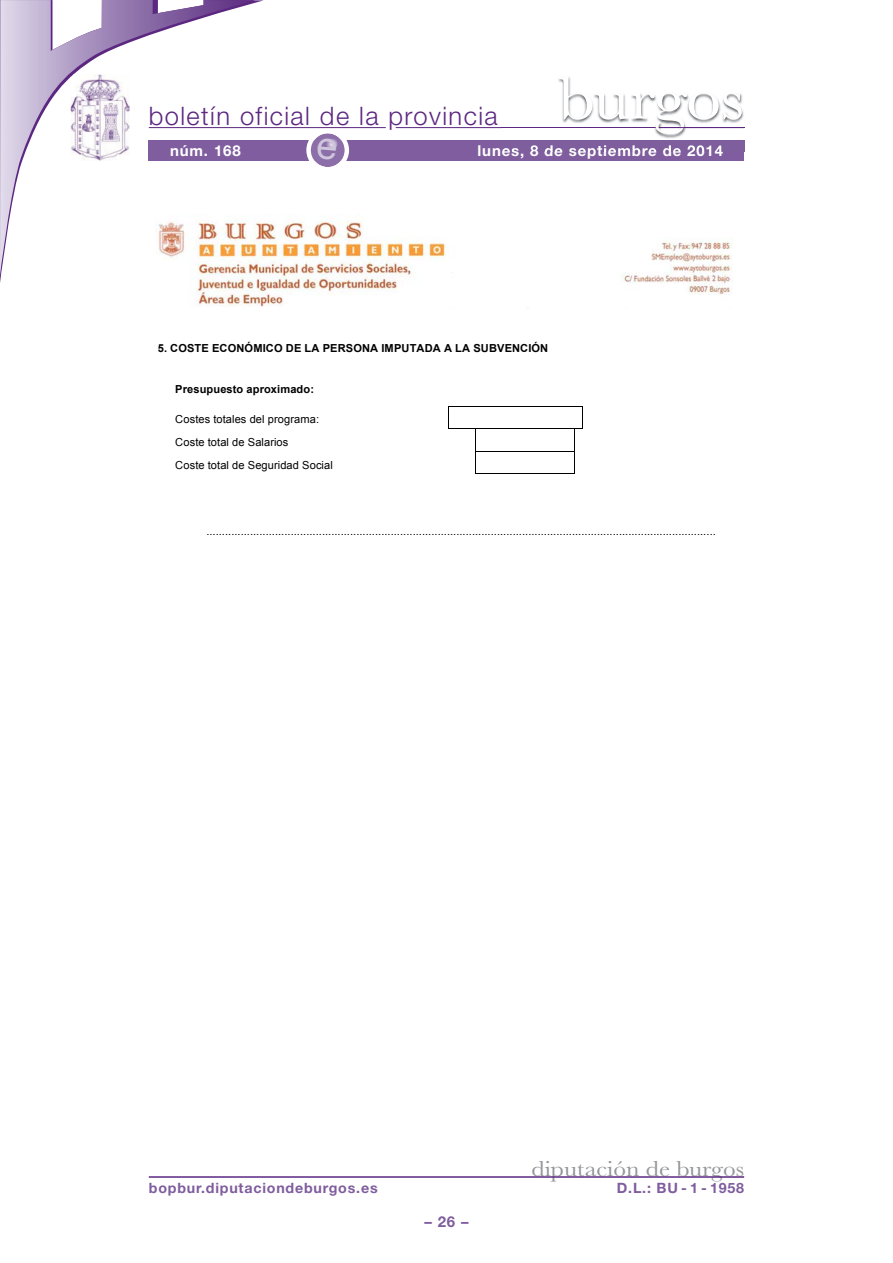
<style>
.page{position:relative;width:893px;height:1263px;background:#fff}
.page>*{position:absolute;margin:0;border:0;box-sizing:border-box;transform-origin:0 0}
.t1{font:63px "Baskerville";letter-spacing:-.01em;color:#fff;scale:1.12 1}
.t2{font:300 25.5px "Helvetica Neue";letter-spacing:.055em;color:#5c2781}
.t3{font:22.5px "Baskerville";color:#939598;scale:1.12 1}
.t4{font:700 15px "Helvetica Neue";letter-spacing:.055em;color:#fff}
.t5{font:700 15px "Helvetica Neue";color:#7f5d9e}
.t6{font:700 14.25px "Helvetica Neue";letter-spacing:.055em;color:#7f5d9e}
.t7{font:11.1px/22.6px "Arial";letter-spacing:.01em;color:#000}
.t8{font:700 11.1px "Arial";letter-spacing:.01em;color:#000}
</style>
<div class="page">
<hr style="left:396px;top:127px;width:348px;height:1px;background:#5c2781">
<hr style="left:149px;top:127px;width:237px;height:1px;background:#5c2781">
<svg style="left:0;top:0;width:255px;height:275px"></svg>
<div style="left:149px;top:140px;width:595px;height:20px;background:#7f5d9e"></div>
<hr style="left:149px;top:1176px;width:595px;height:2px;background:#5c2781">
<img style="left:558px;top:76px;width:187px;height:75px">
<img style="left:558px;top:127px;width:101px;height:1px">
<img style="left:545px;top:140px;width:199px;height:11px">
<img style="left:502px;top:145px;width:36px;height:6px">
<hr style="left:659px;top:127px;width:85px;height:1px;background:#5c2781">
<img style="left:71px;top:74px;width:59px;height:87px">
<img style="left:156px;top:215px;width:577px;height:92px">
<hr style="left:449px;top:406px;width:133px;height:1px;background:#000">
<hr style="left:476px;top:428px;width:98px;height:1px;background:#000">
<hr style="left:476px;top:451px;width:98px;height:1px;background:#000">
<svg style="left:448px;top:406px;width:28px;height:68px"></svg>
<hr style="left:476px;top:473px;width:98px;height:1px;background:#000">
<svg style="left:574px;top:406px;width:9px;height:68px"></svg>
<svg style="left:306px;top:133px;width:43px;height:34px"></svg>
<h2 class="t2" style="left:149px;top:100px;width:350px">boletín oficial de la provincia</h2>
<h1 class="t1" style="left:558px;top:60px;width:168px">burgos</h1>
<h3 class="t4" style="left:170px;top:141px;width:72px">núm. 168</h3>
<h3 class="t4" style="left:478px;top:141px;width:247px">lunes, 8 de septiembre de 2014</h3>
<p class="t8" style="left:158px;top:342px;width:392px">5. COSTE ECONÓMICO DE LA PERSONA IMPUTADA A LA SUBVENCIÓN</p>
<p class="t8" style="left:175px;top:383px;width:140px">Presupuesto aproximado:</p>
<p class="t7" style="left:175px;top:408px;width:159px">Costes totales del programa:<br>Coste total de Salarios<br>Coste total de Seguridad Social</p>
<p class="t7" style="left:206px;top:520px;width:511px">...................................................................................................................................................................</p>
<h3 class="t3" style="left:531px;top:1155px;width:191px">diputación de burgos</h3>
<p class="t6" style="left:149px;top:1179px;width:230px">bopbur.diputaciondeburgos.es</p>
<p class="t6" style="left:617px;top:1179px;width:129px">D.L.: BU - 1 - 1958</p>
<h3 class="t5" style="left:424px;top:1212px;width:46px">–26–</h3>
</div>
